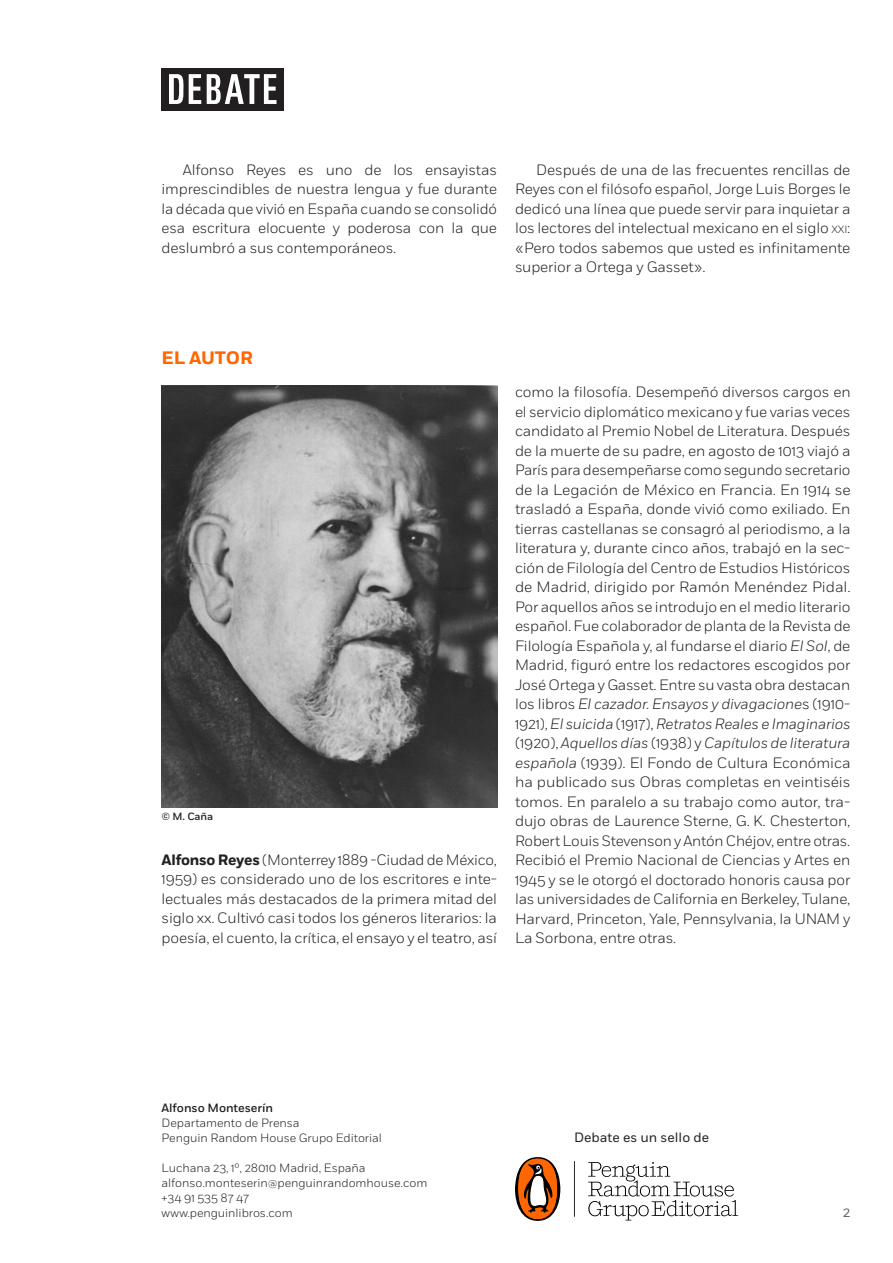
<style>
.page{position:relative;width:893px;height:1263px;background:#fff}
.page>*{position:absolute;margin:0;border:0;box-sizing:border-box;transform-origin:0 0}
.titols{font:700 18px "Fort";letter-spacing:-.01em;color:#f60}
.bio{font:300 15px/19.5px "Fort";letter-spacing:-.01em;color:#231f20;text-align:justify}
.text_basic{font:300 15px/19.5px "Fort";letter-spacing:-.01em;color:#231f20;text-align:justify}
.t1{font:13.5px "Fort";color:#231f20}
.t2{font:300 12px/15px "Fort";letter-spacing:-.005em;color:#231f20}
.t3{font:500 12px "Fort";letter-spacing:-.005em;color:#231f20}
.t4{font:12px "Fort";color:#57585a}
.credit_foto{font:500 10.5px "Fort";color:#231f20}
.s1{font-size:10.5px}
.s2{font-weight:700}
.s3{font-style:italic}
</style>
<div class="page">
<svg style="left:588px;top:1162px;width:150px;height:58px"></svg>
<svg style="left:574px;top:1161px;width:1px;height:56px"></svg>
<div style="left:515px;top:1157px;width:45px;height:64px;background:#000;border-radius:50%"></div>
<svg style="left:518px;top:1159px;width:40px;height:60px"></svg>
<div style="left:162px;top:68px;width:122px;height:42px;background:#231f20"></div>
<svg style="left:169px;top:74px;width:107px;height:30px"></svg>
<img style="left:162px;top:386px;width:335px;height:422px">
<p class="text_basic" style="left:162px;top:160px;width:337px;text-indent:21px">Alfonso Reyes es uno de los ensayistas imprescindibles de nuestra lengua y fue durante la década que vivió en España cuando se consolidó esa escritura elocuente y poderosa con la que deslumbró a sus contemporáneos.</p>
<p class="text_basic" style="left:515px;top:160px;width:337px;text-indent:21px">Después de una de las frecuentes rencillas de Reyes con el filósofo español, Jorge Luis Borges le dedicó una línea que puede servir para inquietar a los lectores del intelectual mexicano en el siglo <span class="s1">xxi</span>: «Pero todos sabemos que usted es infinitamente superior a Ortega y Gasset».</p>
<p class="titols" style="left:162px;top:347px;width:93px">EL AUTOR</p>
<p class="credit_foto" style="left:162px;top:810px;width:53px">© M. Caña</p>
<p class="bio" style="left:162px;top:850px;width:337px"><span class="s2">Alfonso Reyes</span> (Monterrey 1889 -Ciudad de México, 1959) es considerado uno de los escritores e inte&shy;lectuales más destacados de la primera mitad del siglo xx. Cultivó casi todos los géneros literarios: la poesía, el cuento, la crítica, el ensayo y el teatro, así</p>
<p class="bio" style="left:515px;top:382px;width:337px">como la filosofía. Desempeñó diversos cargos en el servicio diplomático mexicano y fue varias veces candidato al Premio Nobel de Literatura. Después de la muerte de su padre, en agosto de 1013 viajó a París para desempeñarse como segundo secretario de la Legación de México en Francia. En 1914 se trasladó a España, donde vivió como exiliado. En tierras castellanas se consagró al periodismo, a la literatura y, durante cinco años, trabajó en la sec&shy;ción de Filología del Centro de Estudios Históricos de Madrid, dirigido por Ramón Menéndez Pidal.<br>Por aquellos años se introdujo en el medio literario español. Fue colaborador de planta de la Revista de Filología Española y, al fundarse el diario <span class="s3">El Sol</span>, de Madrid, figuró entre los redactores escogidos por José Ortega y Gasset. Entre su vasta obra destacan los libros <span class="s3">El cazador. Ensayos y divagacione</span>s (1910- 1921), <span class="s3">El suicida</span> (1917), <span class="s3">Retratos Reales e Imaginarios </span>(1920), <span class="s3">Aquellos días</span> (1938) y <span class="s3">Capítulos de literatura española</span> (1939). El Fondo de Cultura Económica ha publicado sus Obras completas en veintiséis tomos. En paralelo a su trabajo como autor, tra&shy;dujo obras de Laurence Sterne, G. K. Chesterton, Robert Louis Stevenson y Antón Chéjov, entre otras.<br>Recibió el Premio Nacional de Ciencias y Artes en 1945 y se le otorgó el doctorado honoris causa por las universidades de California en Berkeley, Tulane, Harvard, Princeton, Yale, Pennsylvania, la UNAM y La Sorbona, entre otras.</p>
<p class="t3" style="left:162px;top:1100px;width:113px">Alfonso Monteserín</p>
<p class="t2" style="left:162px;top:1115px;width:222px">Departamento de Prensa<br>Penguin Random House Grupo Editorial</p>
<p class="t2" style="left:162px;top:1160px;width:267px">Luchana 23, 1º, 28010 Madrid, España alfonso.monteserin@penguinrandomhouse.com +34 91 535 87 47<br>www.penguinlibros.com</p>
<p class="t1" style="left:574px;top:1129px;width:137px">Debate es un sello de</p>
<p class="t4" style="left:843px;top:1206px;width:9px">2</p>
</div>
